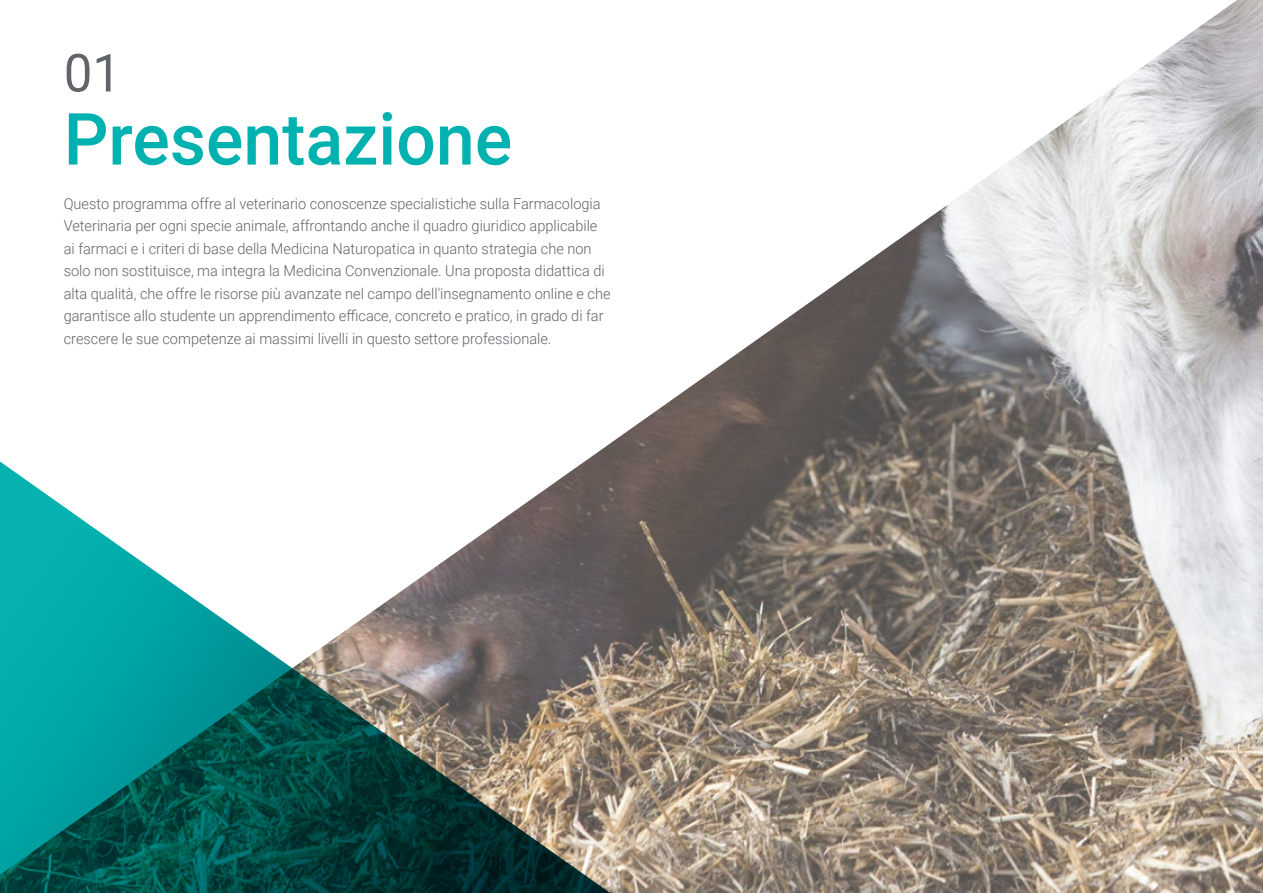
<style>
.page{position:relative;width:1263px;height:893px;background:#fff}
.page>*{position:absolute;margin:0;border:0;box-sizing:border-box;transform-origin:0 0}
.t1{font:500 72px "Roboto";color:#00b2af}
.t2{font:52.5px "Roboto";color:#61646a}
.t3{font:300 15px/22.5px "Roboto";color:#61646a}
</style>
<div class="page">
<img style="left:606px;top:0;width:657px;height:893px">
<svg style="left:0;top:446px;width:640px;height:447px"></svg>
<h2 class="t2" style="left:64px;top:36px;width:59px">01</h2>
<h1 class="t1" style="left:64px;top:89px;width:450px">Presentazione</h1>
<p class="t3" style="left:64px;top:192px;width:548px">Questo programma offre al veterinario conoscenze specialistiche sulla Farmacologia Veterinaria per ogni specie animale, affrontando anche il quadro giuridico applicabile ai farmaci e i criteri di base della Medicina Naturopatica in quanto strategia che non solo non sostituisce, ma integra la Medicina Convenzionale. Una proposta didattica di alta qualità, che offre le risorse più avanzate nel campo dell'insegnamento online e che garantisce allo studente un apprendimento efficace, concreto e pratico, in grado di far crescere le sue competenze ai massimi livelli in questo settore professionale.</p>
</div>
